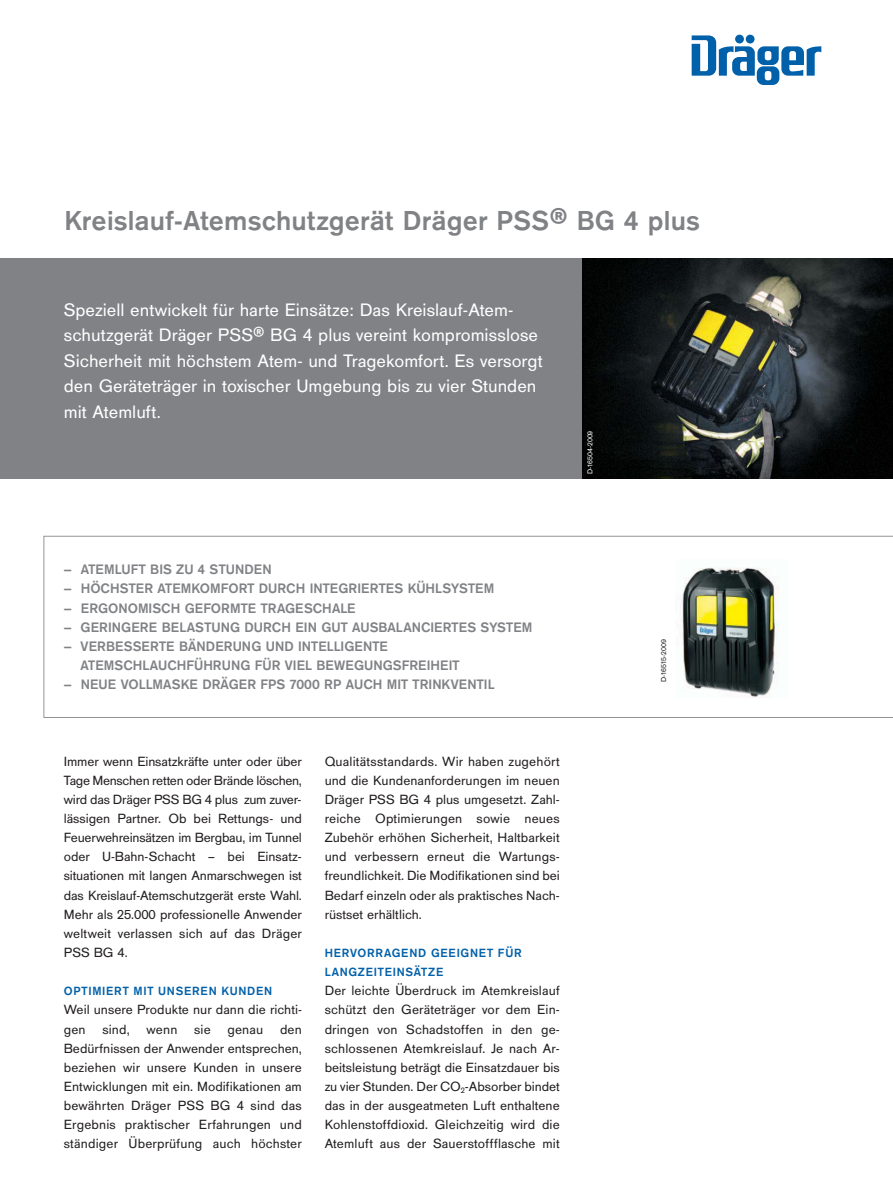
<style>
.page{position:relative;width:893px;height:1191px;background:#fff}
.page>*{position:absolute;margin:0;border:0;box-sizing:border-box;transform-origin:0 0}
.t1{font:700 28.5px "Draeger San";letter-spacing:.005em;color:#808285}
.t2{font:18.75px/25.5px "Draeger San";color:#fff}
.t3{font:700 14.25px/19.2px "Draeger San";color:#808285}
.t4{font:13.8px/19.2px "Draeger San";letter-spacing:.01em;color:#231f20;text-align:justify}
.t5{font:700 12.3px/19.2px "Draeger San";letter-spacing:.055em;color:#0060a9}
.t6{font:7.5px "Draeger San";color:#231f20}
.t7{font:7.5px "Draeger San";color:#fff}
</style>
<div class="page">
<svg style="left:44px;top:536px;width:849px;height:182px"></svg>
<img style="left:675px;top:560px;width:113px;height:137px">
<div style="left:0;top:258px;width:583px;height:220px;background:#808285"></div>
<div style="left:659px;top:623px;width:13px;height:60px;background:#fff"></div>
<img style="left:583px;top:258px;width:310px;height:220px">
<svg style="left:692px;top:35px;width:129px;height:50px"></svg>
<div style="left:735px;top:35px;width:9px;height:8px;background:#0060a9;border-radius:50%"></div>
<div style="left:746px;top:35px;width:8px;height:8px;background:#0060a9;border-radius:50%"></div>
<h1 class="t1" style="left:64px;top:209px;width:637px">Kreislauf-Atemschutzgerät Dräger PSS® BG 4 plus</h1>
<p class="t2" style="left:64px;top:299px;width:480px">Speziell entwickelt für harte Einsätze: Das Kreislauf-Atem - schutzgerät Dräger PSS® BG 4 plus vereint kompromisslose Sicherheit mit höchstem Atem- und Tragekomfort. Es versorgt den Geräteträger in toxischer Umgebung bis zu vier Stunden mit Atemluft.</p>
<p class="t7" style="left:587px;top:474px;width:45px;rotate:-90deg">D-16504-2009</p>
<p class="t3" style="left:64px;top:561px;width:209px">– ATEMLUFT BIS ZU 4 STUNDEN</p>
<p class="t3" style="left:64px;top:580px;width:432px">– HÖCHSTER ATEMKOMFORT DURCH INTEGRIERTES KÜHLSYSTEM</p>
<p class="t3" style="left:64px;top:599px;width:294px">– ERGONOMISCH GEFORMTE TRAGESCHALE</p>
<p class="t3" style="left:64px;top:618px;width:470px">– GERINGERE BELASTUNG DURCH EIN GUT AUSBALANCIERTES SYSTEM</p>
<p class="t3" style="left:81px;top:637px;width:380px;text-indent:-17px">– VERBESSERTE BÄNDERUNG UND INTELLIGENTE<br>ATEMSCHLAUCHFÜHRUNG FÜR VIEL BEWEGUNGSFREIHEIT</p>
<p class="t3" style="left:64px;top:675px;width:432px">– NEUE VOLLMASKE DRÄGER FPS 7000 RP AUCH MIT TRINKVENTIL</p>
<p class="t4" style="left:64px;top:752px;width:240px">Immer wenn Einsatzkräfte unter oder über Tage Menschen retten oder Brände löschen, wird das Dräger PSS BG 4 plus zum zuver&shy;lässigen Partner. Ob bei Rettungs- und Feuerwehreinsätzen im Bergbau, im Tunnel oder U-Bahn-Schacht – bei Ein satz - situationen mit langen An marsch we gen ist das Kreislauf-Atemschutzgerät erste Wahl.<br>Mehr als 25.000 professionelle Anwender weltweit verlassen sich auf das Dräger PSS BG 4.</p>
<p class="t5" style="left:64px;top:982px;width:210px">OPTIMIERT MIT UNSEREN KUNDEN</p>
<p class="t4" style="left:64px;top:1001px;width:240px">Weil unsere Produkte nur dann die richti&shy;gen sind, wenn sie genau den Bedürfnissen der Anwender entsprechen, beziehen wir unsere Kunden in unsere Entwicklungen mit ein. Modifikationen am bewährten Dräger PSS BG 4 sind das Ergebnis praktischer Erfahrungen und ständiger Überprüfung auch höchster</p>
<p class="t4" style="left:325px;top:752px;width:237px">Qualitäts standards. Wir haben zugehört und die Kunden anforderungen im neuen Dräger PSS BG 4 plus umgesetzt. Zahl - reiche Optimierungen sowie neues Zubehör erhöhen Sicherheit, Haltbarkeit und verbessern erneut die Wartungs - freundlichkeit. Die Modifikationen sind bei Bedarf einzeln oder als praktisches Nach - rüstset erhältlich.</p>
<p class="t5" style="left:325px;top:944px;width:198px">HERVORRAGEND GEEIGNET FÜR<br>LANGZEITEINSÄTZE</p>
<p class="t4" style="left:325px;top:982px;width:237px">Der leichte Überdruck im Atemkreislauf schützt den Geräteträger vor dem Ein - dringen von Schadstoffen in den ge - schlossenen Atemkreislauf. Je nach Ar - beitsleistung beträgt die Einsatzdauer bis zu vier Stunden. Der CO<sub>2</sub>-Absorber bindet das in der ausgeatmeten Luft enthaltene Kohlenstoffdioxid. Gleichzeitig wird die Atemluft aus der Sauerstoff flasche mit</p>
<p class="t6" style="left:661px;top:682px;width:44px;rotate:-90deg">D-16515-2009</p>
</div>
